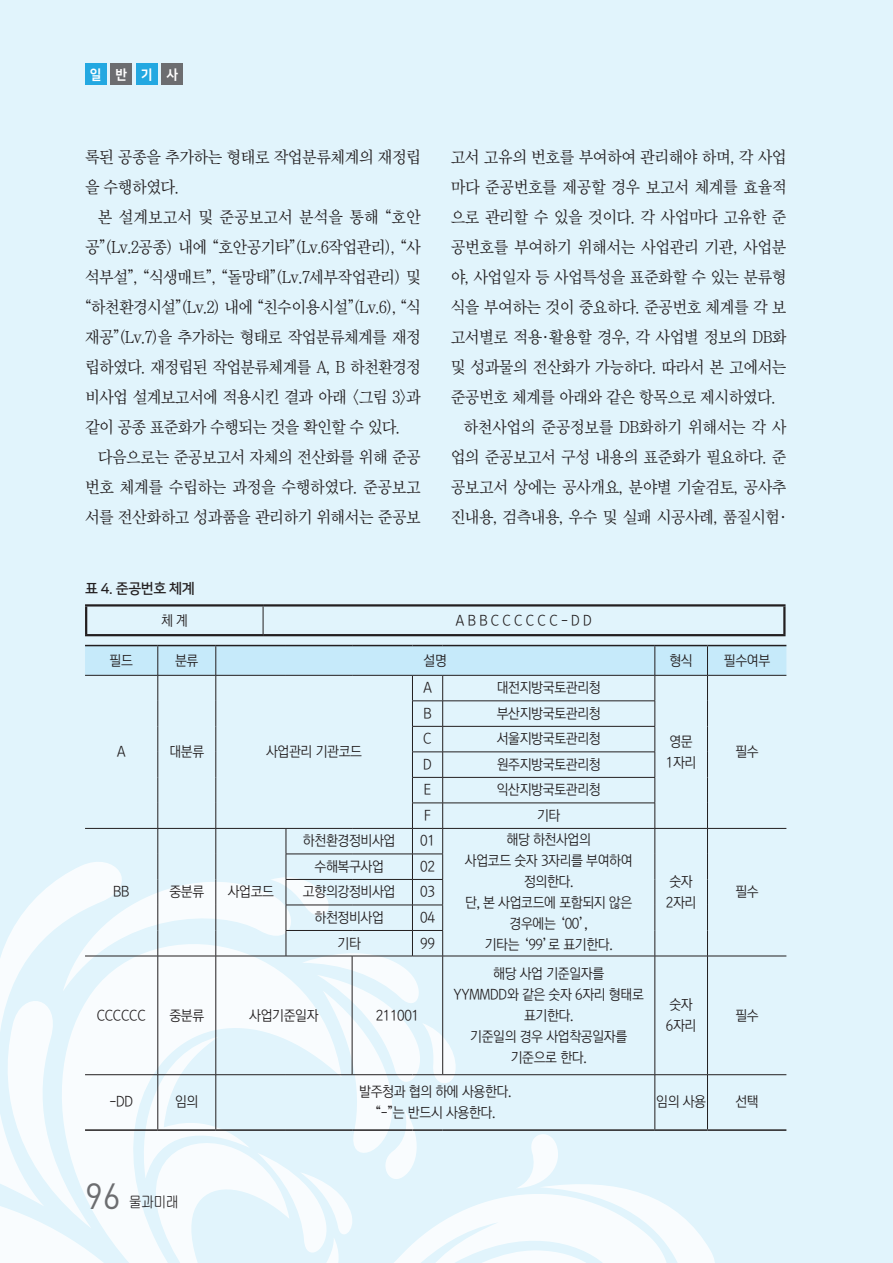
<style>
.page{position:relative;width:893px;height:1263px;background:#e1f4fc}
.page>*{position:absolute;margin:0;border:0;box-sizing:border-box;transform-origin:0 0}
.t1{font:36px "DIN Pro";color:#6c6d70;scale:.95 1}
.t2{font:16.5px/30px "Chosun Sm";letter-spacing:-.03em;color:#231f20;text-align:justify}
._5_표안_윤고딕{font:14.25px/21px "Korean GD12 R";letter-spacing:-.03em;color:#231f20;scale:.95 1}
._4_표그림제목{font:14.25px "Nanum Square B";letter-spacing:-.03em;color:#231f20}
.t3{font:14.25px "Chosun Gu";color:#231f20;scale:.95 1}
.t4{font:13.5px "Nanum Square EB";color:#fff;scale:.95 1}
</style>
<div class="page">
<svg style="left:27px;top:864px;width:700px;height:399px"></svg>
<svg style="left:0;top:908px;width:693px;height:355px"></svg>
<svg style="left:489px;top:1181px;width:180px;height:82px"></svg>
<svg style="left:0;top:1001px;width:233px;height:262px"></svg>
<div style="left:85px;top:64px;width:21px;height:21px;background:#23a8e1"></div>
<div style="left:111px;top:64px;width:21px;height:21px;background:#6c6d70"></div>
<div style="left:136px;top:64px;width:21px;height:21px;background:#23a8e1"></div>
<div style="left:162px;top:64px;width:21px;height:21px;background:#6c6d70"></div>
<svg style="left:263px;top:606px;width:1px;height:28px"></svg>
<hr style="left:85px;top:604px;width:178px;height:2px;background:#231f20">
<hr style="left:85px;top:606px;width:2px;height:28px;background:#231f20">
<hr style="left:263px;top:604px;width:522px;height:2px;background:#231f20">
<hr style="left:783px;top:606px;width:2px;height:28px;background:#231f20">
<hr style="left:85px;top:634px;width:178px;height:2px;background:#231f20">
<hr style="left:263px;top:634px;width:522px;height:2px;background:#231f20">
<svg style="left:85px;top:646px;width:701px;height:310px"></svg>
<hr style="left:85px;top:956px;width:73px;height:1px;background:#231f20">
<hr style="left:158px;top:956px;width:58px;height:1px;background:#231f20">
<hr style="left:158px;top:956px;width:1px;height:118px;background:#231f20">
<hr style="left:216px;top:956px;width:70px;height:1px;background:#231f20">
<hr style="left:216px;top:956px;width:1px;height:118px;background:#231f20">
<hr style="left:286px;top:956px;width:66px;height:1px;background:#231f20">
<hr style="left:352px;top:956px;width:60px;height:1px;background:#231f20">
<hr style="left:352px;top:956px;width:1px;height:118px;background:#231f20">
<hr style="left:412px;top:956px;width:31px;height:1px;background:#231f20">
<hr style="left:443px;top:956px;width:212px;height:1px;background:#231f20">
<hr style="left:442px;top:956px;width:1px;height:118px;background:#231f20">
<hr style="left:655px;top:956px;width:52px;height:1px;background:#231f20">
<hr style="left:655px;top:956px;width:1px;height:118px;background:#231f20">
<hr style="left:707px;top:956px;width:79px;height:1px;background:#231f20">
<hr style="left:707px;top:956px;width:1px;height:118px;background:#231f20">
<hr style="left:85px;top:1074px;width:73px;height:1px;background:#231f20">
<hr style="left:158px;top:1074px;width:58px;height:1px;background:#231f20">
<hr style="left:158px;top:1075px;width:1px;height:54px;background:#231f20">
<hr style="left:216px;top:1074px;width:70px;height:1px;background:#231f20">
<hr style="left:216px;top:1075px;width:1px;height:54px;background:#231f20">
<hr style="left:286px;top:1074px;width:66px;height:1px;background:#231f20">
<hr style="left:352px;top:1074px;width:60px;height:1px;background:#231f20">
<hr style="left:412px;top:1074px;width:31px;height:1px;background:#231f20">
<hr style="left:443px;top:1074px;width:212px;height:1px;background:#231f20">
<hr style="left:655px;top:1074px;width:52px;height:1px;background:#231f20">
<hr style="left:655px;top:1075px;width:1px;height:54px;background:#231f20">
<hr style="left:707px;top:1074px;width:79px;height:1px;background:#231f20">
<hr style="left:707px;top:1075px;width:1px;height:54px;background:#231f20">
<hr style="left:85px;top:645px;width:73px;height:1px;background:#231f20">
<hr style="left:158px;top:645px;width:58px;height:1px;background:#231f20">
<hr style="left:216px;top:645px;width:70px;height:1px;background:#231f20">
<hr style="left:286px;top:645px;width:66px;height:1px;background:#231f20">
<hr style="left:352px;top:645px;width:60px;height:1px;background:#231f20">
<hr style="left:412px;top:645px;width:31px;height:1px;background:#231f20">
<hr style="left:443px;top:645px;width:212px;height:1px;background:#231f20">
<hr style="left:655px;top:645px;width:52px;height:1px;background:#231f20">
<hr style="left:707px;top:645px;width:79px;height:1px;background:#231f20">
<hr style="left:85px;top:1129px;width:73px;height:2px;background:#231f20">
<hr style="left:158px;top:1129px;width:58px;height:2px;background:#231f20">
<hr style="left:216px;top:1129px;width:70px;height:2px;background:#231f20">
<hr style="left:286px;top:1129px;width:66px;height:2px;background:#231f20">
<hr style="left:352px;top:1129px;width:60px;height:2px;background:#231f20">
<hr style="left:412px;top:1129px;width:31px;height:2px;background:#231f20">
<hr style="left:443px;top:1129px;width:212px;height:2px;background:#231f20">
<hr style="left:655px;top:1129px;width:52px;height:2px;background:#231f20">
<hr style="left:707px;top:1129px;width:79px;height:2px;background:#231f20">
<p class="t4" style="left:90px;top:67px;width:94px">일반기사</p>
<p class="t2" style="left:85px;top:142px;width:337px">록된 공종을 추가하는 형태로 작업분류체계의 재정립 을 수행하였다.</p>
<p class="t2" style="left:85px;top:202px;width:337px;text-indent:13px">본 설계보고서 및 준공보고서 분석을 통해 “호안 공”(Lv.2공종) 내에 “호안공기타”(Lv.6작업관리), “사 석부설”, “식생매트”, “돌망태”(Lv.7세부작업관리) 및 “하천환경시설”(Lv.2) 내에 “친수이용시설”(Lv.6), “식 재공”(Lv.7)을 추가하는 형태로 작업분류체계를 재정 립하였다. 재정립된 작업분류체계를 A, B 하천환경정 비사업 설계보고서에 적용시킨 결과 아래 &lt;그림 3&gt;과 같이 공종 표준화가 수행되는 것을 확인할 수 있다.</p>
<p class="t2" style="left:85px;top:442px;width:337px;text-indent:13px">다음으로는 준공보고서 자체의 전산화를 위해 준공 번호 체계를 수립하는 과정을 수행하였다. 준공보고 서를 전산화하고 성과품을 관리하기 위해서는 준공보</p>
<p class="t2" style="left:451px;top:142px;width:337px">고서 고유의 번호를 부여하여 관리해야 하며, 각 사업 마다 준공번호를 제공할 경우 보고서 체계를 효율적 으로 관리할 수 있을 것이다. 각 사업마다 고유한 준 공번호를 부여하기 위해서는 사업관리 기관, 사업분 야, 사업일자 등 사업특성을 표준화할 수 있는 분류형 식을 부여하는 것이 중요하다. 준공번호 체계를 각 보 고서별로 적용·활용할 경우, 각 사업별 정보의 DB화 및 성과물의 전산화가 가능하다. 따라서 본 고에서는 준공번호 체계를 아래와 같은 항목으로 제시하였다.</p>
<p class="t2" style="left:451px;top:412px;width:337px;text-indent:13px">하천사업의 준공정보를 DB화하기 위해서는 각 사 업의 준공보고서 구성 내용의 표준화가 필요하다. 준 공보고서 상에는 공사개요, 분야별 기술검토, 공사추 진내용, 검측내용, 우수 및 실패 시공사례, 품질시험·</p>
<p class="_4_표그림제목" style="left:85px;top:581px;width:111px">표 4. 준공번호 체계</p>
<p class="_5_표안_윤고딕" style="left:161px;top:610px;width:30px">체 계</p>
<p class="_5_표안_윤고딕" style="left:456px;top:610px;width:145px">A B B C C C C C C - D D</p>
<p class="_5_표안_윤고딕" style="left:110px;top:650px;width:26px">필드</p>
<p class="_5_표안_윤고딕" style="left:175px;top:650px;width:26px">분류</p>
<p class="_5_표안_윤고딕" style="left:424px;top:650px;width:26px">설명</p>
<p class="_5_표안_윤고딕" style="left:669px;top:650px;width:26px">형식</p>
<p class="_5_표안_윤고딕" style="left:724px;top:650px;width:50px">필수여부</p>
<p class="_5_표안_윤고딕" style="left:117px;top:741px;width:11px">A</p>
<p class="_5_표안_윤고딕" style="left:169px;top:741px;width:38px">대분류</p>
<p class="_5_표안_윤고딕" style="left:266px;top:741px;width:103px">사업관리 기관코드</p>
<p class="_5_표안_윤고딕" style="left:423px;top:677px;width:11px">A</p>
<p class="_5_표안_윤고딕" style="left:497px;top:677px;width:111px">대전지방국토관리청</p>
<p class="_5_표안_윤고딕" style="left:423px;top:703px;width:10px">B</p>
<p class="_5_표안_윤고딕" style="left:497px;top:703px;width:111px">부산지방국토관리청</p>
<p class="_5_표안_윤고딕" style="left:423px;top:728px;width:10px">C</p>
<p class="_5_표안_윤고딕" style="left:497px;top:728px;width:111px">서울지방국토관리청</p>
<p class="_5_표안_윤고딕" style="left:423px;top:754px;width:11px">D</p>
<p class="_5_표안_윤고딕" style="left:497px;top:754px;width:111px">원주지방국토관리청</p>
<p class="_5_표안_윤고딕" style="left:424px;top:779px;width:9px">E</p>
<p class="_5_표안_윤고딕" style="left:497px;top:779px;width:111px">익산지방국토관리청</p>
<p class="_5_표안_윤고딕" style="left:424px;top:805px;width:9px">F</p>
<p class="_5_표안_윤고딕" style="left:537px;top:805px;width:26px">기타</p>
<p class="_5_표안_윤고딕" style="left:113px;top:881px;width:19px">BB</p>
<p class="_5_표안_윤고딕" style="left:169px;top:881px;width:38px">중분류</p>
<p class="_5_표안_윤고딕" style="left:228px;top:881px;width:50px">사업코드</p>
<p class="_5_표안_윤고딕" style="left:303px;top:830px;width:99px">하천환경정비사업</p>
<p class="_5_표안_윤고딕" style="left:420px;top:830px;width:17px">01</p>
<p class="_5_표안_윤고딕" style="left:506px;top:829px;width:90px">해당 하천사업의</p>
<p class="_5_표안_윤고딕" style="left:465px;top:850px;width:178px;text-align:center">사업코드 숫자 3자리를 부여하여 정의한다.</p>
<p class="_5_표안_윤고딕" style="left:465px;top:892px;width:178px;text-align:center">단, 본 사업코드에 포함되지 않은 경우에는 ‘00’,</p>
<p class="_5_표안_윤고딕" style="left:485px;top:934px;width:136px">기타는 ‘99’로 표기한다.</p>
<p class="_5_표안_윤고딕" style="left:314px;top:856px;width:75px">수해복구사업</p>
<p class="_5_표안_윤고딕" style="left:420px;top:856px;width:17px">02</p>
<p class="_5_표안_윤고딕" style="left:303px;top:881px;width:99px">고향의강정비사업</p>
<p class="_5_표안_윤고딕" style="left:420px;top:881px;width:17px">03</p>
<p class="_5_표안_윤고딕" style="left:314px;top:907px;width:75px">하천정비사업</p>
<p class="_5_표안_윤고딕" style="left:420px;top:907px;width:17px">04</p>
<p class="_5_표안_윤고딕" style="left:337px;top:932px;width:26px">기타</p>
<p class="_5_표안_윤고딕" style="left:420px;top:932px;width:17px">99</p>
<p class="_5_표안_윤고딕" style="left:97px;top:1005px;width:53px">CCCCCC</p>
<p class="_5_표안_윤고딕" style="left:169px;top:1005px;width:38px">중분류</p>
<p class="_5_표안_윤고딕" style="left:249px;top:1005px;width:75px">사업기준일자</p>
<p class="_5_표안_윤고딕" style="left:376px;top:1005px;width:47px">211001</p>
<p class="_5_표안_윤고딕" style="left:493px;top:963px;width:118px">해당 사업 기준일자를</p>
<p class="_5_표안_윤고딕" style="left:454px;top:984px;width:202px;text-align:center">YYMMDD와 같은 숫자 6자리 형태로 표기한다.</p>
<p class="_5_표안_윤고딕" style="left:470px;top:1026px;width:167px">기준일의 경우 사업착공일자를</p>
<p class="_5_표안_윤고딕" style="left:511px;top:1047px;width:81px">기준으로 한다.</p>
<p class="_5_표안_윤고딕" style="left:109px;top:1091px;width:27px">-DD</p>
<p class="_5_표안_윤고딕" style="left:175px;top:1091px;width:26px">임의</p>
<p class="_5_표안_윤고딕" style="left:359px;top:1081px;width:162px">발주청과 협의 하에 사용한다.</p>
<p class="_5_표안_윤고딕" style="left:375px;top:1102px;width:128px">“-”는 반드시 사용한다.</p>
<p class="_5_표안_윤고딕" style="left:666px;top:731px;width:34px">영문<br>1자리</p>
<p class="_5_표안_윤고딕" style="left:735px;top:741px;width:26px">필수</p>
<p class="_5_표안_윤고딕" style="left:666px;top:871px;width:34px">숫자<br>2자리</p>
<p class="_5_표안_윤고딕" style="left:735px;top:881px;width:26px">필수</p>
<p class="_5_표안_윤고딕" style="left:666px;top:994px;width:34px">숫자<br>6자리</p>
<p class="_5_표안_윤고딕" style="left:735px;top:1005px;width:26px">필수</p>
<p class="_5_표안_윤고딕" style="left:656px;top:1091px;width:54px">임의 사용</p>
<p class="_5_표안_윤고딕" style="left:735px;top:1091px;width:26px">선택</p>
<h1 class="t1" style="left:85px;top:1171px;width:39px">96</h1>
<p class="t3" style="left:129px;top:1195px;width:53px">물과미래</p>
</div>
